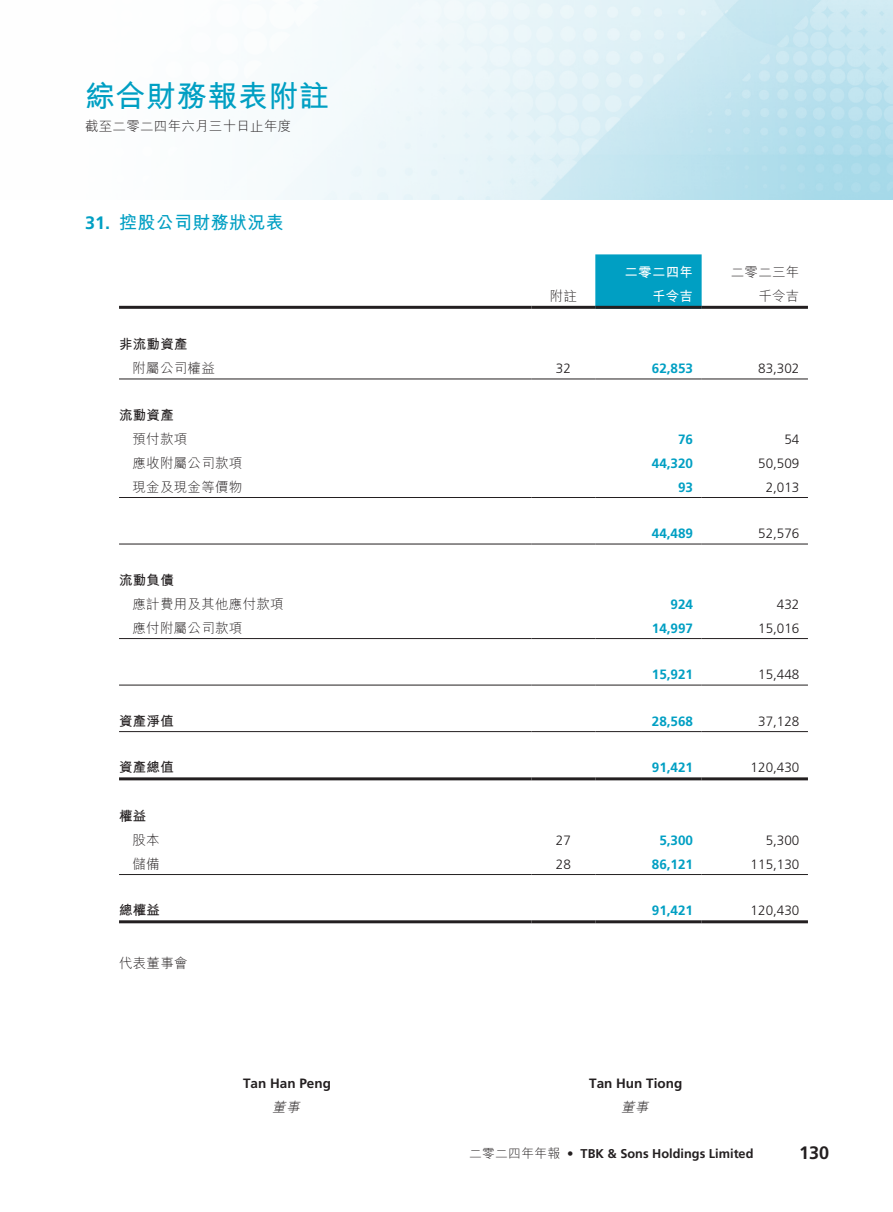
<style>
.page{position:relative;width:893px;height:1212px;background:#fff}
.page>*{position:absolute;margin:0;border:0;box-sizing:border-box;transform-origin:0 0}
.t1{font:700 30px "M Hei HK";letter-spacing:.02em;color:#009fc3}
._01_H1{font:700 18px "M Hei HK";letter-spacing:.02em;color:#009fc3}
.t2{font:700 18px "Frutiger LT Std";color:#231f20}
._01_H1-2{font:700 18px "Frutiger LT Std";color:#009fc3}
._50_Table_txt{font:300 13.5px "Frutiger LT Std";color:#231f20}
._50_Table_txt-2{font:300 13.5px "M Hei HK";letter-spacing:.02em;color:#231f20}
._50_Table_txt-3{font:700 13.5px "Frutiger LT Std";color:#009fc3}
._50_Table_txt-4{font:700 13.5px "M Hei HK";letter-spacing:.02em;color:#231f20}
._50_Table_txt-5{font:700 13.5px "Frutiger LT Std";color:#231f20}
._50_Table_txt-6{font:700 13.5px "M Hei HK";letter-spacing:.02em;color:#fff}
._00_txt{font:300 13.5px "M Hei HK";letter-spacing:.02em;color:#231f20}
._50_Table_txt-7{font:italic 300 13.5px "M Hei HK";color:#231f20}
.t3{font:700 12.75px "Frutiger LT Std";color:#231f20}
.t4{font:300 12.75px "M Hei HK";letter-spacing:.02em;color:#231f20}
.t5{font:300 12.75px "Frutiger LT Std";color:#231f20}
</style>
<div class="page">
<img style="left:275px;top:0;width:618px;height:200px">
<div style="left:595px;top:254px;width:107px;height:52px;background:#009fc3"></div>
<hr style="left:119px;top:306px;width:412px;height:3px;background:#231f20">
<hr style="left:531px;top:306px;width:64px;height:3px;background:#231f20">
<hr style="left:595px;top:306px;width:107px;height:3px;background:#231f20">
<hr style="left:702px;top:306px;width:106px;height:3px;background:#231f20">
<hr style="left:119px;top:379px;width:412px;height:1px;background:#231f20">
<hr style="left:531px;top:379px;width:64px;height:1px;background:#231f20">
<hr style="left:595px;top:379px;width:107px;height:1px;background:#231f20">
<hr style="left:702px;top:379px;width:106px;height:1px;background:#231f20">
<hr style="left:119px;top:497px;width:412px;height:1px;background:#231f20">
<hr style="left:531px;top:497px;width:64px;height:1px;background:#231f20">
<hr style="left:595px;top:497px;width:107px;height:1px;background:#231f20">
<hr style="left:702px;top:497px;width:106px;height:1px;background:#231f20">
<hr style="left:119px;top:544px;width:412px;height:1px;background:#231f20">
<hr style="left:531px;top:544px;width:64px;height:1px;background:#231f20">
<hr style="left:595px;top:544px;width:107px;height:1px;background:#231f20">
<hr style="left:702px;top:544px;width:106px;height:1px;background:#231f20">
<hr style="left:119px;top:638px;width:412px;height:1px;background:#231f20">
<hr style="left:531px;top:638px;width:64px;height:1px;background:#231f20">
<hr style="left:595px;top:638px;width:107px;height:1px;background:#231f20">
<hr style="left:702px;top:638px;width:106px;height:1px;background:#231f20">
<hr style="left:119px;top:685px;width:412px;height:1px;background:#231f20">
<hr style="left:531px;top:685px;width:64px;height:1px;background:#231f20">
<hr style="left:595px;top:685px;width:107px;height:1px;background:#231f20">
<hr style="left:702px;top:685px;width:106px;height:1px;background:#231f20">
<hr style="left:119px;top:731px;width:412px;height:1px;background:#231f20">
<hr style="left:531px;top:731px;width:64px;height:1px;background:#231f20">
<hr style="left:595px;top:731px;width:107px;height:1px;background:#231f20">
<hr style="left:702px;top:731px;width:106px;height:1px;background:#231f20">
<hr style="left:119px;top:777px;width:412px;height:3px;background:#231f20">
<hr style="left:531px;top:777px;width:64px;height:3px;background:#231f20">
<hr style="left:595px;top:777px;width:107px;height:3px;background:#231f20">
<hr style="left:702px;top:777px;width:106px;height:3px;background:#231f20">
<hr style="left:119px;top:874px;width:412px;height:1px;background:#231f20">
<hr style="left:531px;top:874px;width:64px;height:1px;background:#231f20">
<hr style="left:595px;top:874px;width:107px;height:1px;background:#231f20">
<hr style="left:702px;top:874px;width:106px;height:1px;background:#231f20">
<hr style="left:119px;top:920px;width:412px;height:3px;background:#231f20">
<hr style="left:531px;top:920px;width:64px;height:3px;background:#231f20">
<hr style="left:595px;top:920px;width:107px;height:3px;background:#231f20">
<hr style="left:702px;top:920px;width:106px;height:3px;background:#231f20">
<h1 class="t1" style="left:85px;top:74px;width:246px">綜合財務報表附註</h1>
<p class="_50_Table_txt-2" style="left:85px;top:119px;width:208px">截至二零二四年六月三十日止年度</p>
<p class="_01_H1-2" style="left:85px;top:212px;width:27px">31.</p>
<p class="_01_H1" style="left:119px;top:209px;width:166px">控股公司財務狀況表</p>
<p class="_50_Table_txt-6" style="left:624px;top:262px;width:70px">二零二四年</p>
<p class="_50_Table_txt-2" style="left:731px;top:265px;width:70px">二零二三年</p>
<p class="_50_Table_txt-2" style="left:550px;top:289px;width:29px">附註</p>
<p class="_50_Table_txt-6" style="left:652px;top:286px;width:43px">千令吉</p>
<p class="_50_Table_txt-2" style="left:758px;top:289px;width:43px">千令吉</p>
<p class="_50_Table_txt-4" style="left:119px;top:334px;width:70px">非流動資產</p>
<p class="_50_Table_txt-2" style="left:133px;top:361px;width:84px">附屬公司權益</p>
<p class="_50_Table_txt-4" style="left:119px;top:405px;width:56px">流動資產</p>
<p class="_50_Table_txt" style="left:556px;top:361px;width:17px">32</p>
<p class="_50_Table_txt-3" style="left:652px;top:360px;width:43px">62,853</p>
<p class="_50_Table_txt" style="left:758px;top:361px;width:43px">83,302</p>
<p class="_50_Table_txt-2" style="left:133px;top:432px;width:56px">預付款項</p>
<p class="_50_Table_txt-3" style="left:678px;top:431px;width:17px">76</p>
<p class="_50_Table_txt" style="left:784px;top:431px;width:17px">54</p>
<p class="_50_Table_txt-2" style="left:133px;top:456px;width:111px">應收附屬公司款項</p>
<p class="_50_Table_txt-3" style="left:652px;top:455px;width:43px">44,320</p>
<p class="_50_Table_txt" style="left:758px;top:455px;width:43px">50,509</p>
<p class="_50_Table_txt-2" style="left:133px;top:480px;width:111px">現金及現金等價物</p>
<p class="_50_Table_txt-3" style="left:678px;top:479px;width:17px">93</p>
<p class="_50_Table_txt" style="left:766px;top:479px;width:35px">2,013</p>
<p class="_50_Table_txt-3" style="left:652px;top:525px;width:43px">44,489</p>
<p class="_50_Table_txt" style="left:758px;top:526px;width:43px">52,576</p>
<p class="_50_Table_txt-4" style="left:119px;top:570px;width:56px">流動負債</p>
<p class="_50_Table_txt-2" style="left:133px;top:597px;width:153px">應計費用及其他應付款項</p>
<p class="_50_Table_txt-3" style="left:671px;top:596px;width:24px">924</p>
<p class="_50_Table_txt" style="left:777px;top:596px;width:24px">432</p>
<p class="_50_Table_txt-2" style="left:133px;top:621px;width:111px">應付附屬公司款項</p>
<p class="_50_Table_txt-3" style="left:652px;top:620px;width:43px">14,997</p>
<p class="_50_Table_txt" style="left:758px;top:620px;width:43px">15,016</p>
<p class="_50_Table_txt-3" style="left:652px;top:666px;width:43px">15,921</p>
<p class="_50_Table_txt" style="left:758px;top:667px;width:43px">15,448</p>
<p class="_50_Table_txt-4" style="left:119px;top:711px;width:56px">資產淨值</p>
<p class="_50_Table_txt-3" style="left:652px;top:713px;width:43px">28,568</p>
<p class="_50_Table_txt" style="left:758px;top:713px;width:43px">37,128</p>
<p class="_50_Table_txt-4" style="left:119px;top:757px;width:56px">資產總值</p>
<p class="_50_Table_txt-4" style="left:119px;top:806px;width:29px">權益</p>
<p class="_50_Table_txt-3" style="left:652px;top:760px;width:43px">91,421</p>
<p class="_50_Table_txt" style="left:751px;top:760px;width:50px">120,430</p>
<p class="_50_Table_txt-2" style="left:133px;top:833px;width:29px">股本</p>
<p class="_50_Table_txt" style="left:556px;top:832px;width:17px">27</p>
<p class="_50_Table_txt-3" style="left:659px;top:832px;width:35px">5,300</p>
<p class="_50_Table_txt" style="left:766px;top:832px;width:35px">5,300</p>
<p class="_50_Table_txt-2" style="left:133px;top:857px;width:29px">儲備</p>
<p class="_50_Table_txt" style="left:556px;top:856px;width:17px">28</p>
<p class="_50_Table_txt-3" style="left:652px;top:856px;width:43px">86,121</p>
<p class="_50_Table_txt" style="left:751px;top:856px;width:50px">115,130</p>
<p class="_50_Table_txt-4" style="left:119px;top:900px;width:43px">總權益</p>
<p class="_00_txt" style="left:119px;top:956px;width:70px">代表董事會</p>
<p class="_50_Table_txt-3" style="left:652px;top:902px;width:43px">91,421</p>
<p class="_50_Table_txt" style="left:751px;top:903px;width:50px">120,430</p>
<p class="_50_Table_txt-5" style="left:243px;top:1075px;width:89px">Tan Han Peng</p>
<p class="_50_Table_txt-5" style="left:589px;top:1075px;width:95px">Tan Hun Tiong</p>
<p class="_50_Table_txt-7" style="left:272px;top:1100px;width:32px">董事</p>
<p class="_50_Table_txt-7" style="left:621px;top:1100px;width:32px">董事</p>
<p class="t4" style="left:469px;top:1147px;width:92px">二零二四年年報</p>
<p class="t5" style="left:567px;top:1146px;width:8px">•</p>
<p class="t3" style="left:581px;top:1146px;width:174px">TBK &amp; Sons Holdings Limited</p>
<h2 class="t2" style="left:799px;top:1142px;width:32px">130</h2>
</div>
